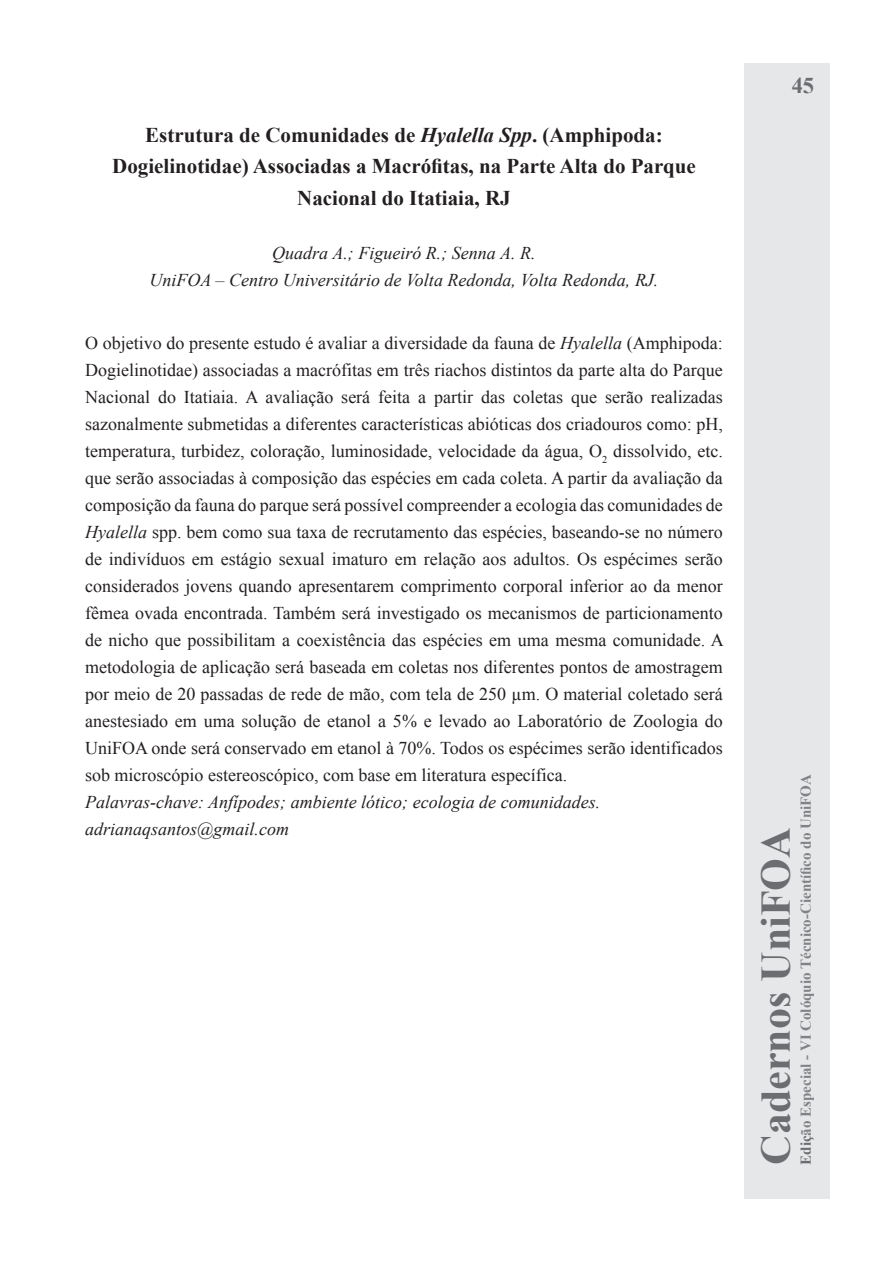
<style>
.page{position:relative;width:893px;height:1263px;background:#fff}
.page>*{position:absolute;margin:0;border:0;box-sizing:border-box;transform-origin:0 0}
.t1{font:700 42px "Times New Roman";color:#6c6d70}
.t2{font:700 22.5px "Times New Roman";color:#6c6d70}
.t3{font:700 21px/31.5px "Times New Roman";color:#231f20;text-align:center}
.t4{font:18px/27px "Times New Roman";color:#231f20;text-align:justify}
.t5{font:italic 18px/27px "Times New Roman";color:#231f20;text-align:center}
.t6{font:700 15px "Times New Roman";color:#808285}
.s1{font-style:italic}
.s2{color:#6c6d70}
</style>
<div class="page">
<div style="left:744px;top:64px;width:85px;height:1135px;background:#e6e7e9"></div>
<p class="t3" style="left:112px;top:118px;width:585px">Estrutura de Comunidades de <span class="s1">Hyalella Spp</span>. (Amphipoda:<br>Dogielinotidae) Associadas a Macrófitas, na Parte Alta do Parque<br>Nacional do Itatiaia, RJ</p>
<p class="t5" style="left:149px;top:239px;width:510px">Quadra A.; Figueiró R.; Senna A. R.<br>UniFOA – Centro Universitário de Volta Redonda, Volta Redonda, RJ.</p>
<p class="t4" style="left:85px;top:329px;width:640px">O objetivo do presente estudo é avaliar a diversidade da fauna de <span class="s1">Hyalella</span> (Amphipoda:<br>Dogielinotidae) associadas a macrófitas em três riachos distintos da parte alta do Parque Nacional do Itatiaia. A avaliação será feita a partir das coletas que serão realizadas sazonalmente submetidas a diferentes características abióticas dos criadouros como: pH, temperatura, turbidez, coloração, luminosidade, velocidade da água, O<sub>2</sub> dissolvido, etc. que serão associadas à composição das espécies em cada coleta. A partir da avaliação da composição da fauna do parque será possível compreender a ecologia das comunidades de <span class="s1">Hyalella</span> spp. bem como sua taxa de recrutamento das espécies, baseando-se no número de indivíduos em estágio sexual imaturo em relação aos adultos. Os espécimes serão considerados jovens quando apresentarem comprimento corporal inferior ao da menor fêmea ovada encontrada. Também será investigado os mecanismos de particionamento de nicho que possibilitam a coexistência das espécies em uma mesma comunidade. A metodologia de aplicação será baseada em coletas nos diferentes pontos de amostragem por meio de 20 passadas de rede de mão, com tela de 250 µm. O material coletado será anestesiado em uma solução de etanol a 5% e levado ao Laboratório de Zoologia do UniFOA onde será conservado em etanol à 70%. Todos os espécimes serão identificados sob microscópio estereoscópico, com base em literatura específica.</p>
<p class="t5" style="left:85px;top:788px;width:517px;text-align:left">Palavras-chave: Anfípodes; ambiente lótico; ecologia de comunidades. adrianaqsantos@gmail.com</p>
<p class="t2" style="left:792px;top:70px;width:24px">45</p>
<h1 class="t1" style="left:747px;top:1165px;width:339px;rotate:-90deg">Cadernos UniFOA</h1>
<p class="t6" style="left:795px;top:1165px;width:392px;rotate:-90deg"><span class="s2">Ediç</span>ão Especial - VI Colóquio Técnico-Científico do UniFOA</p>
</div>
